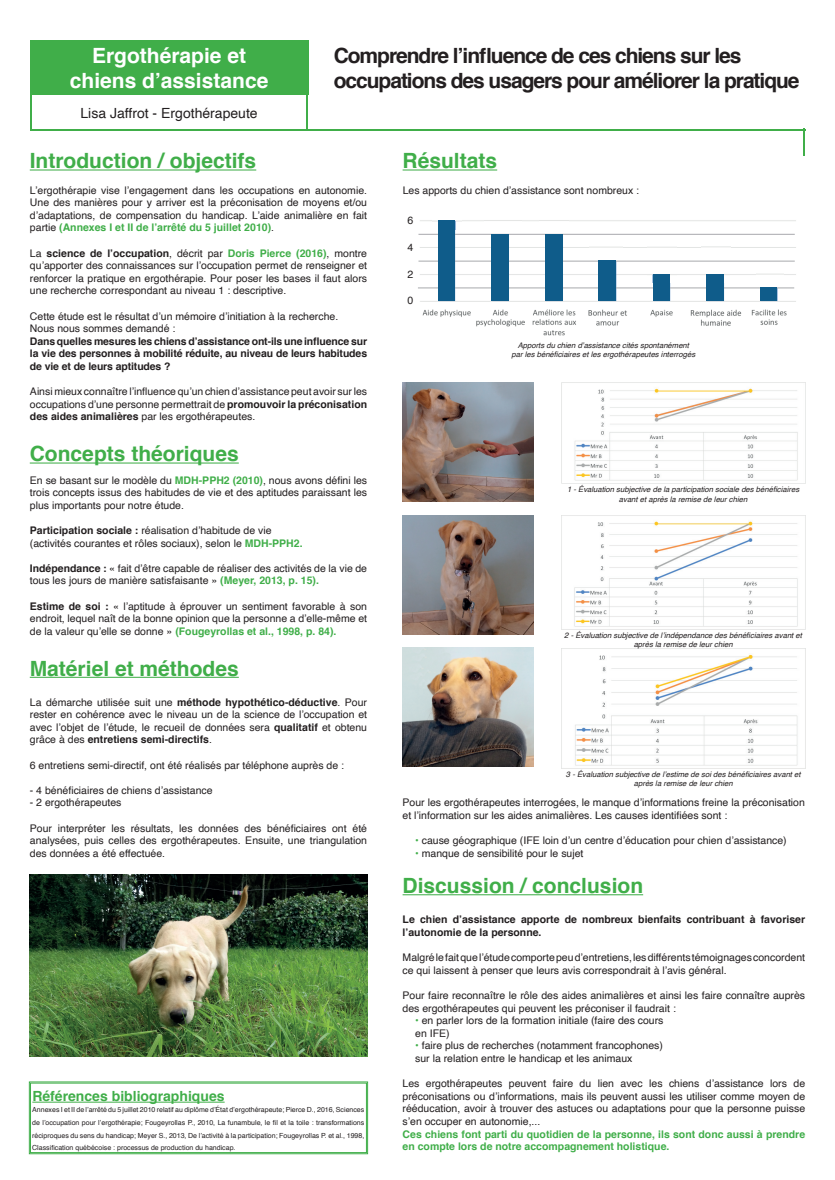
<style>
.page{position:relative;width:835px;height:1180px;background:#fff}
.page>*{position:absolute;margin:0;border:0;box-sizing:border-box;transform-origin:0 0}
.t1{font:700 21px "Helvetica";color:#40ae49}
.t2{font:700 21px/25.2px "Helvetica";letter-spacing:-.05em;color:#231f20}
.t3{font:700 21px/25.2px "Helvetica";color:#fff;text-align:center}
.t4{font:14px "Helvetica";color:#231f20}
.t5{font:700 14px "Helvetica";color:#40ae49}
.t6{font:10.5px/12.6px "Helvetica";color:#231f20;text-align:justify}
.t7{font:700 10.5px/12.6px "Helvetica";color:#231f20;text-align:justify}
.t8{font:700 10.5px/12.6px "Helvetica";color:#40ae49}
.t9{font:italic 7.7px/9px "Helvetica";color:#231f20;text-align:center}
.t10{font:7px/12.6px "Helvetica";color:#231f20;text-align:justify}
.s1{font-weight:700;color:#40ae49}
.s2{font-weight:700}
.s3{color:#40ae49}
</style>
<div class="page">
<img style="left:561px;top:648px;width:244px;height:120px">
<div style="left:30px;top:40px;width:278px;height:55px;background:#40ae49"></div>
<hr style="left:30px;top:169px;width:226px;height:1px;background:#40ae49">
<hr style="left:30px;top:462px;width:209px;height:1px;background:#40ae49">
<hr style="left:402px;top:894px;width:241px;height:1px;background:#40ae49">
<hr style="left:30px;top:677px;width:209px;height:1px;background:#40ae49">
<hr style="left:402px;top:169px;width:95px;height:1px;background:#40ae49">
<img style="left:402px;top:383px;width:131px;height:119px">
<img style="left:402px;top:515px;width:131px;height:119px">
<img style="left:402px;top:647px;width:131px;height:119px">
<hr style="left:30px;top:129px;width:775px;height:2px;background:#40ae49">
<hr style="left:30px;top:76px;width:2px;height:55px;background:#40ae49">
<hr style="left:306px;top:76px;width:2px;height:55px;background:#40ae49">
<hr style="left:803px;top:129px;width:2px;height:27px;background:#40ae49">
<img style="left:561px;top:383px;width:237px;height:100px">
<img style="left:561px;top:516px;width:237px;height:113px">
<svg style="left:28px;top:1081px;width:340px;height:73px"></svg>
<img style="left:418px;top:220px;width:378px;height:116px">
<img style="left:484px;top:220px;width:37px;height:14px">
<img style="left:539px;top:220px;width:29px;height:14px">
<img style="left:589px;top:242px;width:33px;height:19px">
<img style="left:756px;top:269px;width:27px;height:19px">
<img style="left:647px;top:266px;width:29px;height:17px">
<img style="left:700px;top:264px;width:29px;height:19px">
<img style="left:647px;top:242px;width:29px;height:24px">
<img style="left:701px;top:242px;width:29px;height:24px">
<img style="left:432px;top:220px;width:29px;height:9px">
<img style="left:581px;top:305px;width:52px;height:25px">
<img style="left:690px;top:305px;width:54px;height:22px">
<hr style="left:418px;top:234px;width:376px;height:1px;background:#a8a9ad">
<hr style="left:418px;top:261px;width:376px;height:1px;background:#a8a9ad">
<hr style="left:418px;top:288px;width:376px;height:1px;background:#a8a9ad">
<div style="left:438px;top:220px;width:17px;height:81px;background:#0f5c8a"></div>
<div style="left:492px;top:234px;width:17px;height:67px;background:#0f5c8a"></div>
<div style="left:545px;top:234px;width:17px;height:67px;background:#0f5c8a"></div>
<div style="left:598px;top:261px;width:18px;height:40px;background:#0f5c8a"></div>
<div style="left:653px;top:274px;width:16px;height:27px;background:#0f5c8a"></div>
<div style="left:706px;top:274px;width:17px;height:27px;background:#0f5c8a"></div>
<div style="left:760px;top:288px;width:16px;height:13px;background:#0f5c8a"></div>
<img style="left:30px;top:874px;width:337px;height:183px">
<h1 class="t3" style="left:70px;top:43px;width:200px">Ergothérapie et chiens d’assistance</h1>
<h1 class="t2" style="left:334px;top:43px;width:467px">Comprendre l’influence de ces chiens sur les occupations des usagers pour améliorer la pratique</h1>
<h2 class="t4" style="left:80px;top:102px;width:179px">Lisa Jaffrot - Ergothérapeute</h2>
<h1 class="t1" style="left:30px;top:144px;width:228px">Introduction / objectifs</h1>
<p class="t6" style="left:30px;top:184px;width:338px">L’ergothérapie vise l’engagement dans les occupations en autonomie.<br>Une des manières pour y arriver est la préconisation de moyens et/ou d’adaptations, de compensation du handicap. L’aide animalière en fait partie <span class="s1">(Annexes I et II de l’arrêté du 5 juillet 2010)</span>.</p>
<p class="t6" style="left:30px;top:247px;width:338px">La <span class="s2">science de l’occupation</span>, décrit par <span class="s1">Doris Pierce (2016)</span>, montre qu’apporter des connaissances sur l’occupation permet de renseigner et renforcer la pratique en ergothérapie. Pour poser les bases il faut alors une recherche correspondant au niveau 1 : descriptive.</p>
<p class="t6" style="left:30px;top:310px;width:310px">Cette étude est le résultat d’un mémoire d’initiation à la recherche.<br>Nous nous sommes demandé :</p>
<p class="t7" style="left:30px;top:335px;width:338px">Dans quelles mesures les chiens d’assistance ont-ils une influence sur la vie des personnes à mobilité réduite, au niveau de leurs habitudes de vie et de leurs aptitudes ?</p>
<p class="t6" style="left:30px;top:385px;width:338px">Ainsi mieux connaître l’influence qu’un chien d’assistance peut avoir sur les occupations d’une personne permettrait de <span class="s2">promouvoir la préconisation des aides animalières</span> par les ergothérapeutes.</p>
<h1 class="t1" style="left:30px;top:437px;width:210px">Concepts théoriques</h1>
<p class="t6" style="left:30px;top:474px;width:339px">En se basant sur le modèle du <span class="s1">MDH-PPH2 (2010)</span>, nous avons défini les trois concepts issus des habitudes de vie et des aptitudes paraissant les plus importants pour notre étude.</p>
<p class="t6" style="left:30px;top:524px;width:274px"><span class="s2">Participation sociale :</span> réalisation d’habitude de vie (activités courantes et rôles sociaux), selon le <span class="s1">MDH-PPH2.</span></p>
<p class="t6" style="left:30px;top:562px;width:339px"><span class="s2">Indépendance :</span> « fait d’être capable de réaliser des activités de la vie de tous les jours de manière satisfaisante » <span class="s1">(Meyer, 2013, p. 15).</span></p>
<p class="t6" style="left:30px;top:600px;width:339px"><span class="s2">Estime de soi :</span> « l’aptitude à éprouver un sentiment favorable à son endroit, lequel naît de la bonne opinion que la personne a d’elle-même et de la valeur qu’elle se donne » <span class="s1">(Fougeyrollas et al., 1998, p. 84).</span></p>
<h1 class="t1" style="left:30px;top:651px;width:210px">Matériel et méthodes</h1>
<p class="t6" style="left:30px;top:696px;width:339px">La démarche utilisée suit une <span class="s2">méthode hypothético-déductive</span>. Pour rester en cohérence avec le niveau un de la science de l’occupation et avec l’objet de l’étude, le recueil de données sera <span class="s2">qualitatif</span> et obtenu grâce à des <span class="s2">entretiens semi-directifs</span>.</p>
<p class="t6" style="left:30px;top:759px;width:315px">6 entretiens semi-directif, ont été réalisés par téléphone auprès de :</p>
<p class="t6" style="left:30px;top:784px;width:184px">- 4 bénéficiaires de chiens d’assistance</p>
<p class="t6" style="left:30px;top:797px;width:93px">- 2 ergothérapeutes</p>
<p class="t6" style="left:30px;top:822px;width:339px">Pour interpréter les résultats, les données des bénéficiaires ont été analysées, puis celles des ergothérapeutes. Ensuite, une triangulation des données a été effectuée.</p>
<h2 class="t5" style="left:32px;top:1085px;width:194px">Références bibliographiques</h2>
<p class="t10" style="left:32px;top:1104px;width:333px">Annexes I et II de l’arrêté du 5 juillet 2010 relatif au diplôme d’État d’ergothérapeute; Pierce D., 2016, Sciences de l’occupation pour l’ergothérapie; Fougeyrollas P., 2010, La funambule, le fil et la toile : transformations réciproques du sens du handicap; Meyer S., 2013, De l’activité à la participation; Fougeyrollas P. et al., 1998, Classification québécoise : processus de production du handicap.</p>
<h1 class="t1" style="left:402px;top:144px;width:96px">Résultats</h1>
<p class="t6" style="left:402px;top:184px;width:238px">Les apports du chien d’assistance sont nombreux :</p>
<p class="t6" style="left:407px;top:215px;width:7px">6</p>
<p class="t6" style="left:407px;top:241px;width:7px">4</p>
<p class="t6" style="left:407px;top:268px;width:7px">2</p>
<p class="t6" style="left:407px;top:295px;width:7px">0</p>
<p class="t9" style="left:511px;top:341px;width:185px;line-height:9.2px">Apports du chien d’assistance cités spontanément par les bénéficiaires et les ergothérapeutes interrogés</p>
<p class="t9" style="left:567px;top:485px;width:233px">1 - Évaluation subjective de la participation sociale des bénéficiaires avant et après la remise de leur chien</p>
<p class="t9" style="left:564px;top:631px;width:239px">2 - Évaluation subjective de l’indépendance des bénéficiaires avant et après la remise de leur chien</p>
<p class="t9" style="left:566px;top:770px;width:236px">3 - Évaluation subjective de l’estime de soi des bénéficiaires avant et après la remise de leur chien</p>
<p class="t6" style="left:402px;top:797px;width:404px">Pour les ergothérapeutes interrogées, le manque d’informations freine la préconisation et l’information sur les aides animalières. Les causes identifiées sont :</p>
<p class="t6" style="left:415px;top:834px;width:373px"><span class="s3">•</span> cause géographique (IFE loin d’un centre d’éducation pour chien d’assistance)</p>
<p class="t6" style="left:415px;top:847px;width:170px"><span class="s3">•</span> manque de sensibilité pour le sujet</p>
<h1 class="t1" style="left:402px;top:869px;width:242px">Discussion / conclusion</h1>
<p class="t7" style="left:402px;top:913px;width:404px">Le chien d’assistance apporte de nombreux bienfaits contribuant à favoriser l’autonomie de la personne.</p>
<p class="t6" style="left:402px;top:951px;width:404px">Malgré le fait que l’étude comporte peu d’entretiens, les différents témoignages concordent ce qui laissent à penser que leurs avis correspondrait à l’avis général.</p>
<p class="t6" style="left:402px;top:989px;width:404px">Pour faire reconnaître le rôle des aides animalières et ainsi les faire connaître auprès des ergothérapeutes qui peuvent les préconiser il faudrait :</p>
<p class="t6" style="left:415px;top:1014px;width:250px"><span class="s3">•</span> en parler lors de la formation initiale (faire des cours en IFE)</p>
<p class="t6" style="left:415px;top:1039px;width:249px"><span class="s3">•</span> faire plus de recherches (notamment francophones) sur la relation entre le handicap et les animaux</p>
<p class="t6" style="left:402px;top:1077px;width:404px">Les ergothérapeutes peuvent faire du lien avec les chiens d’assistance lors de préconisations ou d’informations, mais ils peuvent aussi les utiliser comme moyen de rééducation, avoir à trouver des astuces ou adaptations pour que la personne puisse s’en occuper en autonomie,...</p>
<p class="t8" style="left:402px;top:1127px;width:404px">Ces chiens font parti du quotidien de la personne, ils sont donc aussi à prendre en compte lors de notre accompagnement holistique.</p>
</div>
